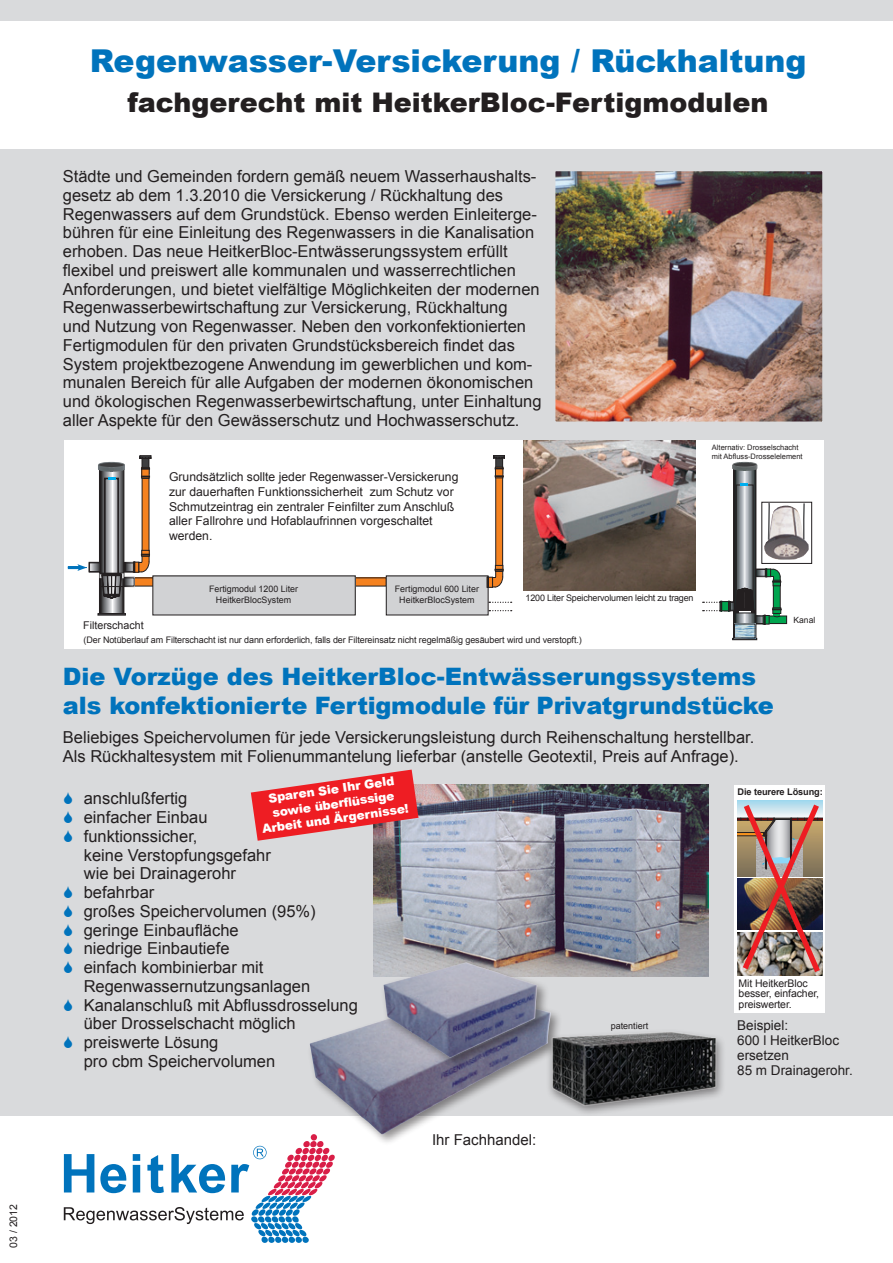
<style>
.page{position:relative;width:893px;height:1263px;background:#d9dadc}
.page>*{position:absolute;margin:0;border:0;box-sizing:border-box;transform-origin:0 0}
.t1{font:900 31.5px "Arial";color:#0073bc}
.t2{font:900 27px "Arial";color:#231f20}
.t3{font:900 24px/28.5px "Arial";letter-spacing:-.005em;color:#0073bc}
.t4{font:16.5px/18.8px "Arial";color:#231f20}
.t5{font:15px "Arial";color:#231f20}
.t6{font:13.5px/15px "Arial";color:#231f20}
.t7{font:900 12.3px/14.7px "Arial";color:#fff;text-align:center}
.t8{font:12.15px/14.7px "Arial";color:#231f20}
.t9{font:10.65px "Arial";color:#231f20}
.t10{font:10.5px/10.5px "Arial";letter-spacing:-.01em;color:#231f20}
.t11{font:700 9.15px "Arial";letter-spacing:-.01em;color:#231f20}
.t12{font:9px "Arial";letter-spacing:-.01em;color:#231f20}
.t13{font:8.85px/10.6px "Arial";color:#231f20;text-align:center}
.t14{font:8.55px "Arial";letter-spacing:.005em;color:#231f20}
.t15{font:7.5px/9px "Arial";color:#231f20}
</style>
<div class="page">
<div style="left:0;top:1116px;width:893px;height:147px;background:#fff"></div>
<div style="left:0;top:21px;width:893px;height:128px;background:#fff"></div>
<div style="left:64px;top:440px;width:634px;height:209px;background:#fff"></div>
<img style="left:556px;top:172px;width:265px;height:249px">
<div style="left:548px;top:164px;width:281px;height:265px;border:7px solid #d9dadc"></div>
<img style="left:373px;top:784px;width:336px;height:193px">
<div style="left:307px;top:988px;width:256px;height:158px;background:#231f20;opacity:.5"></div>
<img style="left:310px;top:991px;width:241px;height:143px">
<div style="left:380px;top:959px;width:169px;height:110px;background:#231f20;opacity:.5"></div>
<img style="left:383px;top:962px;width:154px;height:95px">
<div style="left:735px;top:785px;width:90px;height:228px;background:#fff"></div>
<img style="left:738px;top:800px;width:85px;height:176px">
<svg style="left:251px;top:769px;width:167px;height:72px"></svg>
<div style="left:546px;top:1028px;width:179px;height:88px;background:#231f20;opacity:.5"></div>
<img style="left:549px;top:1029px;width:171px;height:78px">
<div style="left:696px;top:440px;width:128px;height:209px;background:#fff"></div>
<div style="left:354px;top:578px;width:32px;height:8px;background:#f58220"></div>
<svg style="left:150px;top:580px;width:3px;height:4px"></svg>
<div style="left:134px;top:578px;width:21px;height:8px;border:1px solid #231f20"></div>
<div style="left:99px;top:465px;width:25px;height:149px;border:1px solid #231f20"></div>
<svg style="left:113px;top:480px;width:10px;height:132px"></svg>
<svg style="left:100px;top:480px;width:12px;height:132px"></svg>
<div style="left:98px;top:613px;width:28px;height:2px;border:1px solid #231f20"></div>
<div style="left:100px;top:586px;width:23px;height:28px;border:1px solid #231f20"></div>
<div style="left:104px;top:478px;width:15px;height:97px;border:2px solid #231f20"></div>
<svg style="left:98px;top:462px;width:27px;height:18px"></svg>
<div style="left:142px;top:478px;width:7px;height:78px;background:#f58220"></div>
<div style="left:142px;top:458px;width:7px;height:16px;background:#3e3e3f"></div>
<div style="left:142px;top:458px;width:7px;height:16px;border:1px solid #231f20"></div>
<div style="left:140px;top:455px;width:11px;height:4px;border:1px solid #231f20"></div>
<svg style="left:140px;top:456px;width:11px;height:3px"></svg>
<div style="left:142px;top:550px;width:7px;height:6px;border:1px solid #231f20"></div>
<div style="left:142px;top:467px;width:7px;height:11px;border:1px solid #231f20"></div>
<svg style="left:141px;top:468px;width:9px;height:10px"></svg>
<div style="left:153px;top:576px;width:202px;height:39px;background:#d1d2d4"></div>
<div style="left:386px;top:576px;width:102px;height:39px;background:#d1d2d4"></div>
<div style="left:496px;top:477px;width:7px;height:94px;background:#f58220"></div>
<div style="left:496px;top:477px;width:7px;height:94px;border:1px solid #231f20"></div>
<div style="left:496px;top:458px;width:7px;height:15px;background:#3e3e3f"></div>
<div style="left:495px;top:458px;width:8px;height:15px;border:1px solid #231f20"></div>
<svg style="left:493px;top:455px;width:12px;height:3px"></svg>
<div style="left:495px;top:565px;width:8px;height:6px;border:1px solid #231f20"></div>
<svg style="left:487px;top:569px;width:16px;height:19px"></svg>
<div style="left:495px;top:467px;width:8px;height:11px;border:1px solid #231f20"></div>
<svg style="left:495px;top:468px;width:8px;height:10px"></svg>
<svg style="left:68px;top:554px;width:82px;height:45px"></svg>
<svg style="left:311px;top:1134px;width:6px;height:6px"></svg>
<div style="left:303px;top:1141px;width:7px;height:6px;background:#d91e47;border-radius:3px"></div>
<div style="left:310px;top:1141px;width:7px;height:6px;background:#d91e47;border-radius:3px"></div>
<div style="left:317px;top:1141px;width:7px;height:6px;background:#d91e47;border-radius:3px"></div>
<svg style="left:64px;top:1146px;width:271px;height:97px"></svg>
<div style="left:733px;top:467px;width:23px;height:172px;border:1px solid #231f20"></div>
<img style="left:734px;top:471px;width:21px;height:165px">
<div style="left:732px;top:638px;width:25px;height:2px;border:1px solid #231f20"></div>
<svg style="left:733px;top:462px;width:25px;height:9px"></svg>
<div style="left:736px;top:484px;width:18px;height:126px;border:1px solid #231f20"></div>
<svg style="left:741px;top:484px;width:7px;height:2px"></svg>
<div style="left:762px;top:502px;width:50px;height:61px;border:1px solid #231f20"></div>
<img style="left:764px;top:540px;width:45px;height:20px">
<svg style="left:767px;top:503px;width:38px;height:38px"></svg>
<div style="left:767px;top:616px;width:20px;height:7px;background:#00a54f"></div>
<div style="left:767px;top:616px;width:20px;height:8px;border:1px solid #231f20"></div>
<div style="left:763px;top:615px;width:6px;height:9px;border:1px solid #231f20"></div>
<div style="left:773px;top:611px;width:7px;height:6px;background:#00a54f"></div>
<div style="left:773px;top:581px;width:7px;height:27px;background:#00a54f"></div>
<div style="left:773px;top:581px;width:7px;height:27px;border:1px solid #231f20"></div>
<div style="left:773px;top:608px;width:8px;height:6px;border:1px solid #231f20"></div>
<div style="left:773px;top:580px;width:8px;height:6px;border:1px solid #231f20"></div>
<svg style="left:755px;top:569px;width:26px;height:13px"></svg>
<svg style="left:703px;top:588px;width:62px;height:36px"></svg>
<svg style="left:489px;top:602px;width:23px;height:1px"></svg>
<svg style="left:489px;top:610px;width:23px;height:1px"></svg>
<img style="left:523px;top:440px;width:173px;height:150px">
<p class="t10" style="left:8px;top:1248px;width:45px;rotate:-90deg">03 / 2012</p>
<h1 class="t1" style="left:90px;top:37px;width:718px">Regenwasser-Versickerung / Rückhaltung</h1>
<h2 class="t2" style="left:128px;top:82px;width:642px">fachgerecht mit HeitkerBloc-Fertigmodulen</h2>
<p class="t4" style="left:63px;top:167px;width:480px">Städte und Gemeinden fordern gemäß neuem Wasserhaushalts&shy;gesetz ab dem 1.3.2010 die Versickerung / Rückhaltung des Regenwassers auf dem Grundstück. Ebenso werden Einleiterge&shy;bühren für eine Einleitung des Regenwassers in die Kanalisation erhoben. Das neue HeitkerBloc-Entwässerungssystem erfüllt flexibel und preiswert alle kommunalen und wasserrechtlichen Anforderungen, und bietet vielfältige Möglichkeiten der modernen Regenwasserbewirtschaftung zur Versickerung, Rückhaltung<br>und Nutzung von Regenwasser. Neben den vorkonfektionierten Fertigmodulen für den privaten Grundstücksbereich findet das System projektbezogene Anwendung im gewerblichen und kom&shy;munalen Bereich für alle Aufgaben der modernen ökonomischen und ökologischen Regenwasserbewirtschaftung, unter Einhaltung aller Aspekte für den Gewässerschutz und Hochwasserschutz.</p>
<p class="t9" style="left:83px;top:619px;width:62px">Filterschacht</p>
<p class="t8" style="left:169px;top:470px;width:291px">Grundsätzlich sollte jeder Regenwasser-Versickerung zur dauerhaften Funktionssicherheit zum Schutz vor Schmutzeintrag ein zentraler Feinfilter zum Anschluß aller Fallrohre und Hofablaufrinnen vorgeschaltet werden.</p>
<p class="t13" style="left:209px;top:584px;width:91px">Fertigmodul 1200 Liter<br>HeitkerBlocSystem</p>
<p class="t13" style="left:395px;top:584px;width:86px">Fertigmodul 600 Liter<br>HeitkerBlocSystem</p>
<p class="t12" style="left:526px;top:592px;width:170px">1200 Liter Speichervolumen leicht zu tragen</p>
<p class="t12" style="left:83px;top:635px;width:500px">(Der Notüberlauf am Filterschacht ist nur dann erforderlich, falls der Filtereinsatz nicht regelmäßig gesäubert wird und verstopft.)</p>
<p class="t15" style="left:712px;top:443px;width:92px">Alternativ: Drosselschacht mit Abfluss-Drosselelement</p>
<p class="t14" style="left:793px;top:615px;width:23px">Kanal</p>
<h3 class="t3" style="left:63px;top:661px;width:712px">Die Vorzüge des HeitkerBloc-Entwässerungssystems als konfektionierte Fertigmodule für Privatgrundstücke</h3>
<p class="t4" style="left:63px;top:727px;width:693px;line-height:19.8px">Beliebiges Speichervolumen für jede Versickerungsleistung durch Reihenschaltung herstellbar.<br>Als Rückhaltesystem mit Folienummantelung lieferbar (anstelle Geotextil, Preis auf Anfrage).</p>
<p class="t4" style="left:84px;top:789px;width:276px">anschlußfertig<br>einfacher Einbau<br>funktionssicher,<br>keine Verstopfungsgefahr<br>wie bei Drainagerohr<br>befahrbar<br>großes Speichervolumen (95%) geringe Einbaufläche<br>niedrige Einbautiefe<br>einfach kombinierbar mit<br>Regenwassernutzungsanlagen<br>Kanalanschluß mit Abflussdrosselung über Drosselschacht möglich preiswerte Lösung<br>pro cbm Speichervolumen</p>
<p class="t7" style="left:257px;top:792px;width:149px;rotate:-8deg">Sparen Sie Ihr Geld sowie überflüssige<br>Arbeit und Ärgernisse!</p>
<p class="t11" style="left:737px;top:787px;width:87px">Die teurere Lösung:</p>
<p class="t10" style="left:739px;top:978px;width:82px">Mit HeitkerBloc besser, einfacher, preiswerter.</p>
<p class="t6" style="left:737px;top:1018px;width:117px">Beispiel:<br>600 l HeitkerBloc ersetzen<br>85 m Drainagerohr.</p>
<p class="t12" style="left:611px;top:1021px;width:39px">patentiert</p>
<p class="t5" style="left:432px;top:1131px;width:106px">Ihr Fachhandel:</p>
</div>
